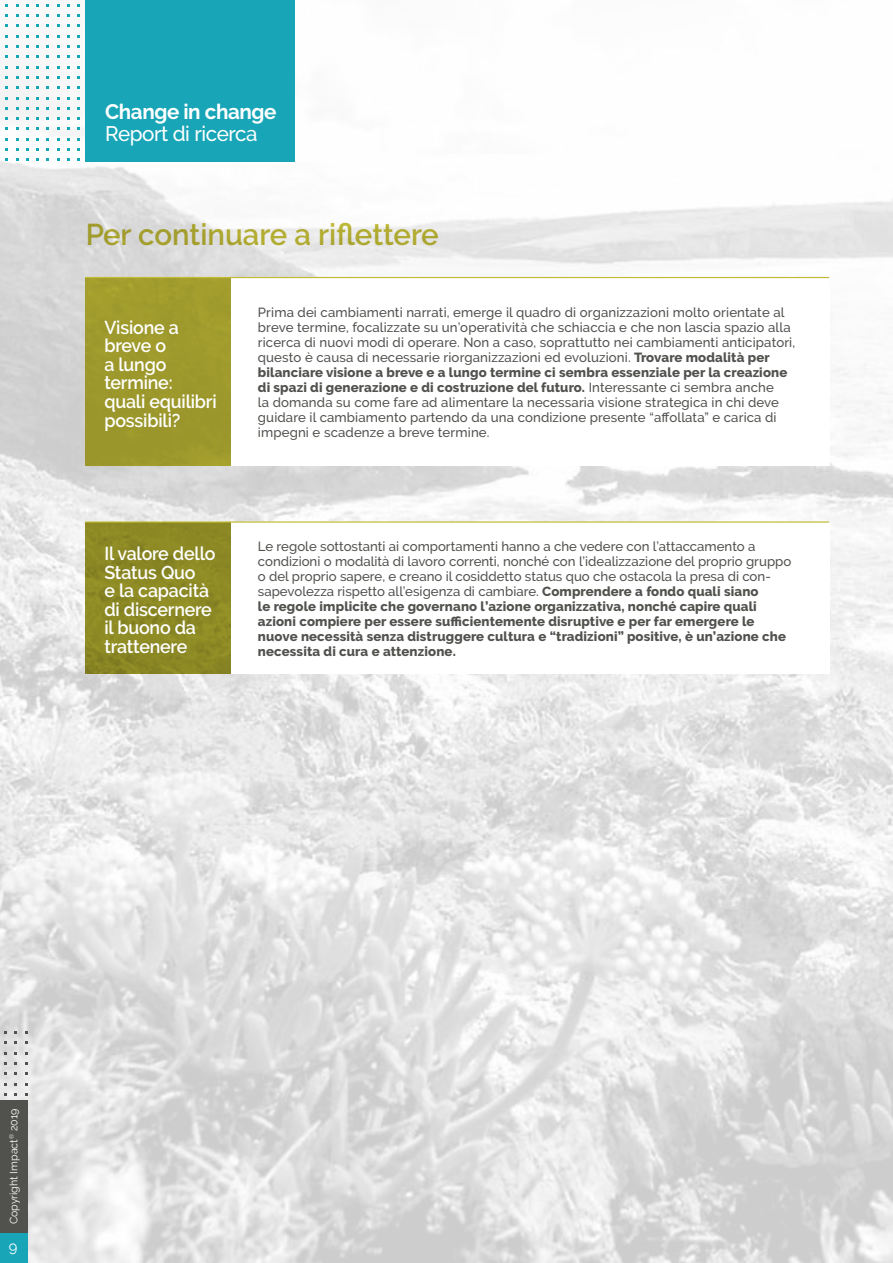
<style>
.page{position:relative;width:893px;height:1263px;background:#fff}
.page>*{position:absolute;margin:0;border:0;box-sizing:border-box;transform-origin:0 0}
.t1{font:600 30px "Raleway";color:#c1bb36}
.t2{font:500 21px "Raleway";letter-spacing:-.02em;color:#fff}
.t3{font:700 21px "Raleway";letter-spacing:-.02em;color:#fff}
.t4{font:600 18.6px/18.6px "Raleway";letter-spacing:-.01em;color:#fff;scale:.96 1}
.t5{font:15px "Raleway";color:#fff}
.t6{font:500 13.2px/15px "Raleway";letter-spacing:.01em;color:#51514e}
.t7{font:800 13.2px/15px "Raleway";letter-spacing:.01em;color:#51514e}
.t8{font:10.65px "Raleway";color:#fff}
.s1{font-weight:800}
.s2{font-weight:500}
</style>
<div class="page">
<img style="left:0;top:4px;width:893px;height:1259px">
<div style="left:85px;top:278px;width:147px;height:188px;background:#9e992c"></div>
<div style="left:85px;top:522px;width:147px;height:152px;background:#8c8a25"></div>
<div style="left:231px;top:278px;width:598px;height:188px;background:#fff"></div>
<div style="left:231px;top:522px;width:598px;height:152px;background:#fff"></div>
<hr style="left:85px;top:277px;width:744px;height:1px;background:#c1bb36">
<hr style="left:85px;top:521px;width:744px;height:2px;background:#c1bb36">
<div style="left:0;top:1100px;width:28px;height:133px;background:#51514e"></div>
<div style="left:0;top:1233px;width:28px;height:30px;background:#17a5b7"></div>
<div style="left:85px;top:0;width:210px;height:162px;background:#17a5b7"></div>
<p class="t3" style="left:105px;top:99px;width:173px">Change in change</p>
<p class="t2" style="left:105px;top:122px;width:154px">Report di ricerca</p>
<h1 class="t1" style="left:85px;top:217px;width:355px">Per continuare a riflettere</h1>
<p class="t4" style="left:104px;top:318px;width:119px">Visione a breve o<br>a lungo termine: quali equilibri possibili?</p>
<p class="t4" style="left:104px;top:544px;width:117px">Il valore dello<br>Status Quo<br>e la capacità di discernere il buono da trattenere</p>
<p class="t6" style="left:258px;top:305px;width:539px">Prima dei cambiamenti narrati, emerge il quadro di organizzazioni molto orientate al breve termine, focalizzate su un’operatività che schiaccia e che non lascia spazio alla ricerca di nuovi modi di operare. Non a caso, soprattutto nei cambiamenti anticipatori, questo è causa di necessarie riorganizzazioni ed evoluzioni. <span class="s1">Trovare modalità per bilanciare visione a breve e a lungo termine ci sembra essenziale per la creazione di spazi di generazione e di costruzione del futuro.</span> Interessante ci sembra anche<br>la domanda su come fare ad alimentare la necessaria visione strategica in chi deve guidare il cambiamento partendo da una condizione presente “affollata” e carica di impegni e scadenze a breve termine.</p>
<p class="t7" style="left:258px;top:539px;width:535px"><span class="s2">Le regole sottostanti ai comportamenti hanno a che vedere con l’attaccamento a condizioni o modalità di lavoro correnti, nonché con l’idealizzazione del proprio gruppo o del proprio sapere, e creano il cosiddetto status quo che ostacola la presa di con&shy;sapevolezza rispetto all’esigenza di cambiare.</span> Comprendere a fondo quali siano<br>le regole implicite che governano l’azione organizzativa, nonché capire quali azioni compiere per essere sufficientemente disruptive e per far emergere le nuove necessità senza distruggere cultura e “tradizioni” positive, è un’azione che necessita di cura e attenzione.</p>
<p class="t8" style="left:8px;top:1224px;width:118px;rotate:-90deg">Copyright Impact<sup>®</sup> 2019</p>
<p class="t5" style="left:9px;top:1237px;width:10px">9</p>
</div>
